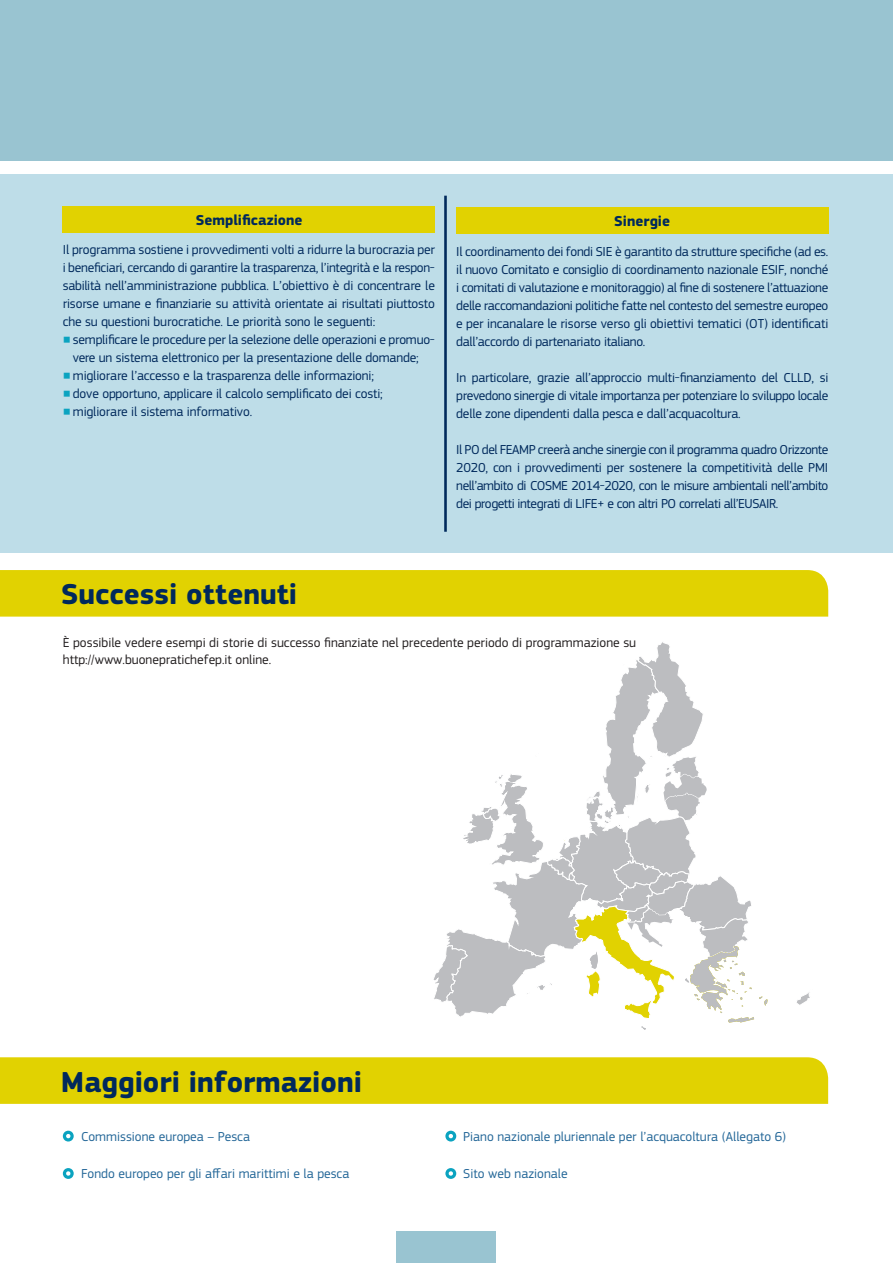
<style>
.page{position:relative;width:893px;height:1263px;background:#fff}
.page>*{position:absolute;margin:0;border:0;box-sizing:border-box;transform-origin:0 0}
.t1{font:700 30px "EC Square Sans Pro";color:#00295c}
.t2{font:700 15px "EC Square Sans Pro";color:#00295c}
.t3{font:13.5px/18px "EC Square Sans Pro";letter-spacing:-.01em;color:#00295c;text-align:justify}
.t4{font:13.5px "EC Square Sans Pro";color:#246798}
.t5{font:13.5px/16.5px "EC Square Sans Pro";color:#231f20}
.s1{font-size:9.3px;color:#0ba3c0}
</style>
<div class="page">
<div style="left:0;top:174px;width:892px;height:379px;background:#bedde8"></div>
<svg style="left:797px;top:992px;width:13px;height:13px"></svg>
<svg style="left:433px;top:642px;width:335px;height:387px"></svg>
<div style="left:0;top:0;width:892px;height:161px;background:#99c4d1"></div>
<div style="left:396px;top:1231px;width:99px;height:32px;background:#99c4d1"></div>
<div style="left:0;top:1057px;width:828px;height:47px;background:#e1d201"></div>
<svg style="left:63px;top:1131px;width:11px;height:10px"></svg>
<svg style="left:63px;top:1168px;width:11px;height:11px"></svg>
<svg style="left:445px;top:1131px;width:11px;height:10px"></svg>
<svg style="left:445px;top:1168px;width:11px;height:11px"></svg>
<div style="left:0;top:570px;width:828px;height:47px;background:#e1d201"></div>
<hr style="left:444px;top:196px;width:3px;height:336px;background:#00295c">
<div style="left:63px;top:206px;width:372px;height:26px;background:#e1d201"></div>
<div style="left:456px;top:208px;width:372px;height:26px;background:#e1d201"></div>
<p class="t2" style="left:196px;top:211px;width:108px">Semplificazione</p>
<p class="t3" style="left:63px;top:240px;width:374px">Il programma sostiene i provvedimenti volti a ridurre la burocrazia per i beneficiari, cercando di garantire la trasparenza, l’integrità e la respon&shy;sabilità nell’amministrazione pubblica. L’obiettivo è di concentrare le risorse umane e finanziarie su attività orientate ai risultati piuttosto che su questioni burocratiche. Le priorità sono le seguenti:</p>
<p class="t3" style="left:63px;top:330px;width:374px;text-align:center"><span class="s1">■</span> semplificare le procedure per la selezione delle operazioni e promuo&shy;vere un sistema elettronico per la presentazione delle domande;</p>
<p class="t3" style="left:63px;top:366px;width:313px"><span class="s1">■</span> migliorare l’accesso e la trasparenza delle informazioni;</p>
<p class="t3" style="left:63px;top:384px;width:322px"><span class="s1">■</span> dove opportuno, applicare il calcolo semplificato dei costi;</p>
<p class="t3" style="left:63px;top:402px;width:191px"><span class="s1">■</span> migliorare il sistema informativo.</p>
<p class="t2" style="left:614px;top:212px;width:57px">Sinergie</p>
<p class="t3" style="left:456px;top:243px;width:374px">Il coordinamento dei fondi SIE è garantito da strutture specifiche (ad es. il nuovo Comitato e consiglio di coordinamento nazionale ESIF, nonché i comitati di valutazione e monitoraggio) al fine di sostenere l’attuazione delle raccomandazioni politiche fatte nel contesto del semestre europeo e per incanalare le risorse verso gli obiettivi tematici (OT) identificati dall’accordo di partenariato italiano.</p>
<p class="t3" style="left:456px;top:369px;width:374px">In particolare, grazie all’approccio multi-finanziamento del CLLD, si prevedono sinergie di vitale importanza per potenziare lo sviluppo locale delle zone dipendenti dalla pesca e dall’acquacoltura.</p>
<p class="t3" style="left:456px;top:441px;width:374px">Il PO del FEAMP creerà anche sinergie con il programma quadro Orizzonte 2020, con i provvedimenti per sostenere la competitività delle PMI nell’ambito di COSME 2014-2020, con le misure ambientali nell’ambito dei progetti integrati di LIFE+ e con altri PO correlati all’EUSAIR.</p>
<p class="t1" style="left:61px;top:576px;width:238px">Successi ottenuti</p>
<p class="t5" style="left:63px;top:635px;width:575px">È possibile vedere esempi di storie di successo finanziate nel precedente periodo di programmazione su http://www.buonepratichefep.it online.</p>
<p class="t1" style="left:61px;top:1064px;width:303px">Maggiori informazioni</p>
<p class="t4" style="left:81px;top:1128px;width:170px">Commissione europea – Pesca</p>
<p class="t4" style="left:81px;top:1166px;width:270px">Fondo europeo per gli affari marittimi e la pesca</p>
<p class="t4" style="left:463px;top:1128px;width:324px">Piano nazionale pluriennale per l’acquacoltura (Allegato 6)</p>
<p class="t4" style="left:463px;top:1166px;width:106px">Sito web nazionale</p>
</div>
